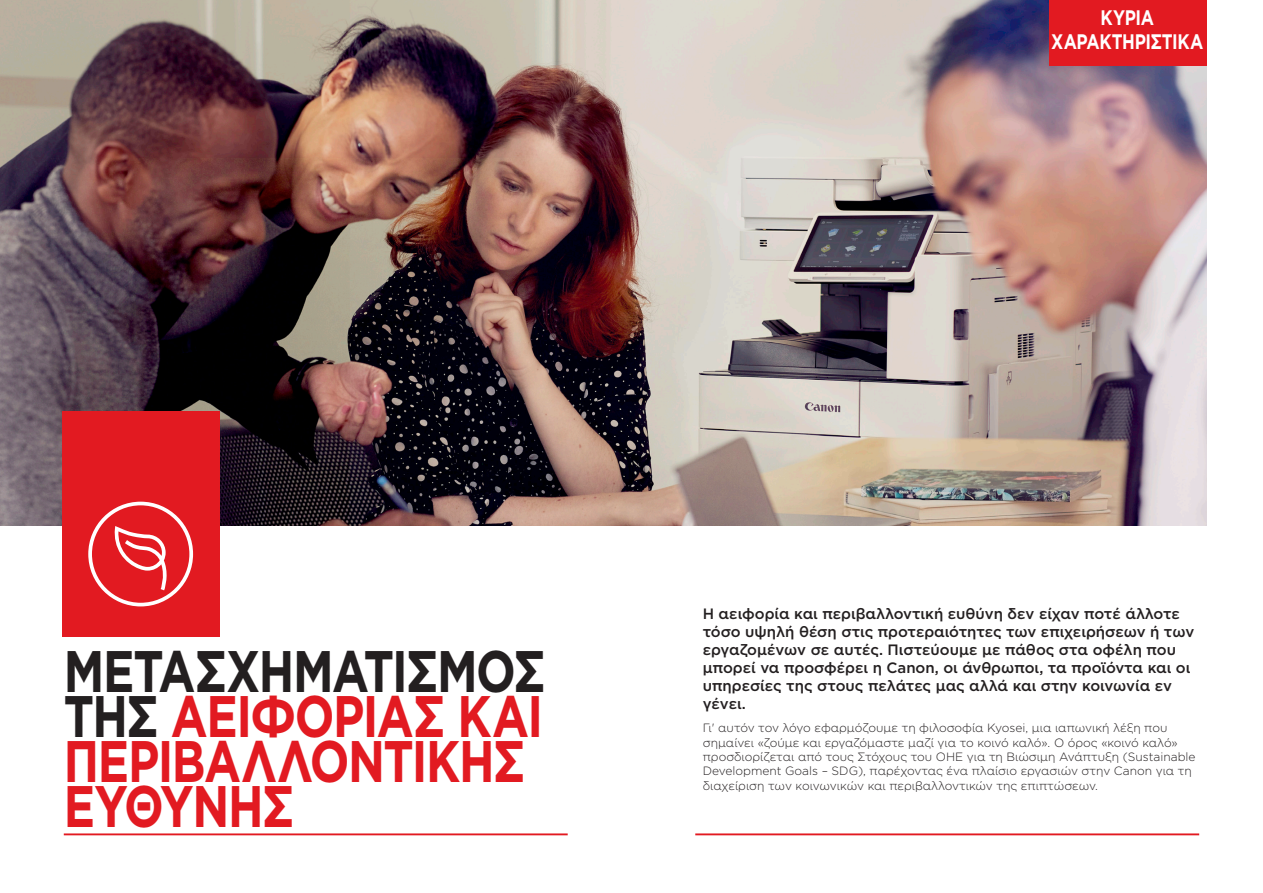
<style>
.page{position:relative;width:1263px;height:893px;background:#fff}
.page>*{position:absolute;margin:0;border:0;box-sizing:border-box;transform-origin:0 0}
.Subheading_BLACK{font:700 58.5px/45px "Gotham";letter-spacing:-.03em;color:#e21a21;scale:.8 1}
.Subheading_BLACK-2{font:700 21px/24px "Gotham";letter-spacing:-.025em;color:#fff;text-align:center;scale:.8 1}
.Body{font:500 15px/18px "Gotham";letter-spacing:-.005em;color:#231f20}
.Body-2{font:300 12px/14.4px "Gotham";letter-spacing:-.005em;color:#231f20}
.s1{color:#231f20}
</style>
<div class="page">
<hr style="left:695px;top:833px;width:504px;height:2px;background:#e21a21">
<hr style="left:64px;top:833px;width:504px;height:2px;background:#e21a21">
<img style="left:0;top:0;width:1206px;height:525px">
<div style="left:62px;top:412px;width:157px;height:225px;background:#e21a21"></div>
<div style="left:1049px;top:0;width:157px;height:65px;background:#e21a21"></div>
<svg style="left:88px;top:502px;width:105px;height:104px"></svg>
<p class="Subheading_BLACK-2" style="left:1051px;top:5px;width:191px">ΚΎΡΙΑ<br>ΧΑΡΑΚΤΗΡΙΣΤΙΚΆ</p>
<p class="Subheading_BLACK" style="left:64px;top:648px;width:604px"><span class="s1">ΜΕΤΑΣΧΗΜΑΤΙΣΜΌΣ<br>ΤΗΣ</span> ΑΕΙΦΟΡΙΑΣ ΚΑΙ<br>ΠΕΡΙΒΑΛΛΟΝΤΙΚΗΣ<br>ΕΥΘΥΝΗΣ</p>
<p class="Body" style="left:703px;top:605px;width:493px">Η αειφορία και περιβαλλοντική ευθύνη δεν είχαν ποτέ άλλοτε τόσο υψηλή θέση στις προτεραιότητες των επιχειρήσεων ή των εργαζομένων σε αυτές. Πιστεύουμε με πάθος στα οφέλη που μπορεί να προσφέρει η Canon, οι άνθρωποι, τα προϊόντα και οι υπηρεσίες της στους πελάτες μας αλλά και στην κοινωνία εν γένει.</p>
<p class="Body-2" style="left:703px;top:720px;width:494px">Γι' αυτόν τον λόγο εφαρμόζουμε τη φιλοσοφία Kyosei, μια ιαπωνική λέξη που σημαίνει «ζούμε και εργαζόμαστε μαζί για το κοινό καλό». Ο όρος «κοινό καλό» προσδιορίζεται από τους Στόχους του ΟΗΕ για τη Βιώσιμη Ανάπτυξη (Sustainable Development Goals – SDG), παρέχοντας ένα πλαίσιο εργασιών στην Canon για τη διαχείριση των κοινωνικών και περιβαλλοντικών της επιπτώσεων.</p>
</div>
